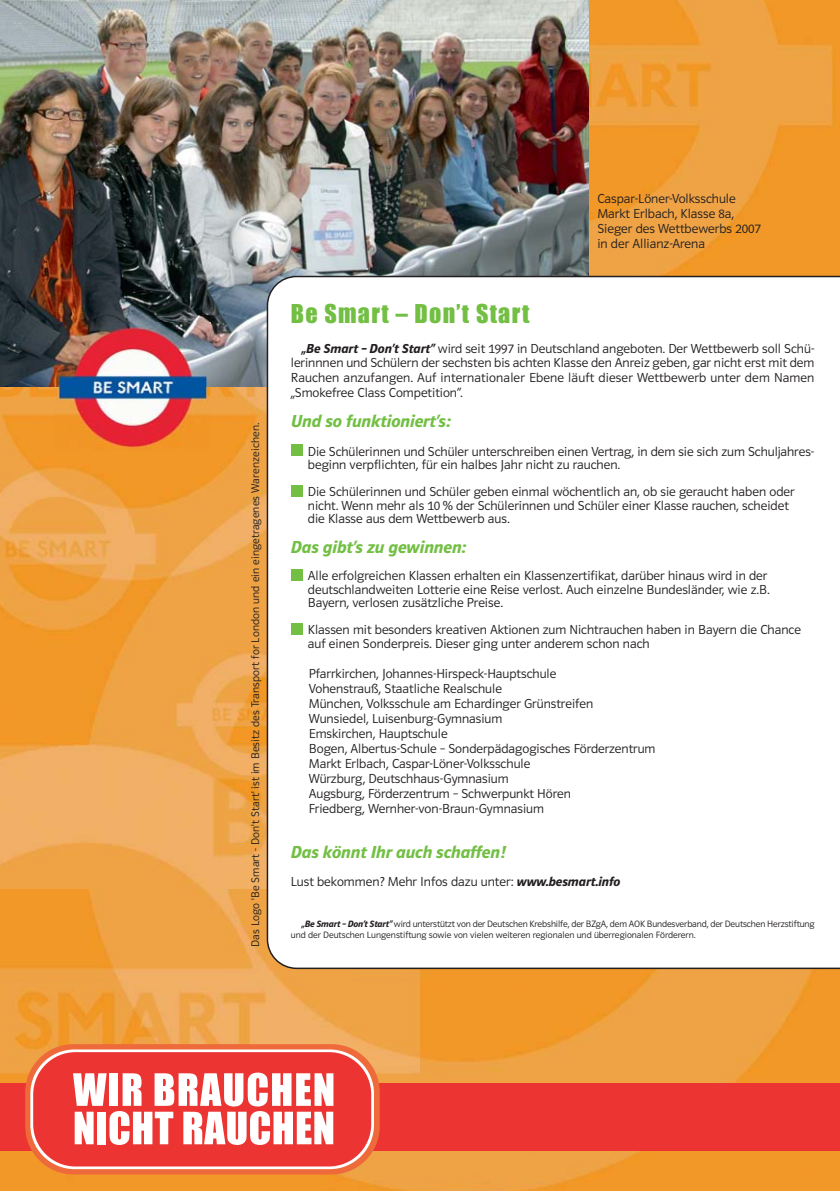
<style>
.page{position:relative;width:840px;height:1191px;background:#fff}
.page>*{position:absolute;margin:0;border:0;box-sizing:border-box;transform-origin:0 0}
.t1{font:24px "Impact";letter-spacing:.055em;color:#72bf44}
.t2{font:italic 600 18px "Polo 22";color:#72bf44}
.t3{font:13.6px/15px "Polo 22 Leicht";color:#231f20}
.t4{font:13.4px/15px "Polo 22 Leicht";color:#231f20}
.t5{font:11.6px "Polo 22 Leicht";letter-spacing:.01em;color:#231f20}
.t6{font:9.6px/11px "Polo 22 Leicht";letter-spacing:-.01em;color:#231f20}
.s1{font-family:"Polo 22";font-weight:600;font-style:italic}
</style>
<div class="page">
<img style="left:0;top:0;width:839px;height:1191px">
<img style="left:0;top:0;width:588px;height:386px">
<div style="left:0;top:1083px;width:839px;height:67px;background:#ec3532"></div>
<div style="left:25px;top:1044px;width:354px;height:130px;background:#ef6a3a;border-radius:48px"></div>
<svg style="left:30px;top:1049px;width:344px;height:120px;background:#fce4df"></svg>
<div style="left:33px;top:1052px;width:338px;height:114px;background:#ec3532;border-radius:42px"></div>
<svg style="left:73px;top:1072px;width:260px;height:73px"></svg>
<svg style="left:266px;top:276px;width:573px;height:693px"></svg>
<div style="left:291px;top:623px;width:11px;height:11px;background:#72bf44"></div>
<div style="left:291px;top:569px;width:11px;height:11px;background:#72bf44"></div>
<div style="left:291px;top:485px;width:11px;height:11px;background:#72bf44"></div>
<div style="left:291px;top:444px;width:11px;height:12px;background:#72bf44"></div>
<img style="left:54px;top:322px;width:156px;height:128px">
<p class="t5" style="left:251px;top:947px;width:525px;rotate:-90deg">Das Logo 'Be Smart - Don't Start' ist im Besitz des Transport for London und ein eingetragenes Warenzeichen.</p>
<p class="t3" style="left:597px;top:192px;width:165px">Caspar-Löner-Volksschule<br>Markt Erlbach, Klasse 8a,<br>Sieger des Wettbewerbs 2007 in der Allianz-Arena</p>
<h1 class="t1" style="left:291px;top:303px;width:240px">Be Smart – Don’t Start</h1>
<p class="t4" style="left:291px;top:342px;width:525px;text-align:justify;text-indent:11px"><span class="s1">„Be Smart – Don’t Start“</span> wird seit 1997 in Deutschland angeboten. Der Wettbewerb soll Schü&shy;lerinnnen und Schülern der sechsten bis achten Klasse den Anreiz geben, gar nicht erst mit dem Rauchen anzufangen. Auf internationaler Ebene läuft dieser Wettbewerb unter dem Namen „Smokefree Class Competition“.</p>
<h2 class="t2" style="left:291px;top:415px;width:161px">Und so funktioniert’s:</h2>
<p class="t4" style="left:308px;top:446px;width:507px;line-height:13.4px">Die Schülerinnen und Schüler unterschreiben einen Vertrag, in dem sie sich zum Schuljahres&shy;beginn verpflichten, für ein halbes Jahr nicht zu rauchen.</p>
<p class="t4" style="left:308px;top:486px;width:488px;line-height:13.4px">Die Schülerinnen und Schüler geben einmal wöchentlich an, ob sie geraucht haben oder nicht. Wenn mehr als 10 % der Schülerinnen und Schüler einer Klasse rauchen, scheidet die Klasse aus dem Wettbewerb aus.</p>
<h2 class="t2" style="left:291px;top:541px;width:177px">Das gibt’s zu gewinnen:</h2>
<p class="t4" style="left:308px;top:570px;width:463px;line-height:13.4px">Alle erfolgreichen Klassen erhalten ein Klassenzertifikat, darüber hinaus wird in der deutschlandweiten Lotterie eine Reise verlost. Auch einzelne Bundesländer, wie z.B.<br>Bayern, verlosen zusätzliche Preise.</p>
<p class="t4" style="left:308px;top:624px;width:494px;line-height:13.4px">Klassen mit besonders kreativen Aktionen zum Nichtrauchen haben in Bayern die Chance auf einen Sonderpreis. Dieser ging unter anderem schon nach</p>
<p class="t4" style="left:309px;top:667px;width:348px">Pfarrkirchen, Johannes-Hirspeck-Hauptschule<br>Vohenstrauß, Staatliche Realschule<br>München, Volksschule am Echardinger Grünstreifen Wunsiedel, Luisenburg-Gymnasium<br>Emskirchen, Hauptschule<br>Bogen, Albertus-Schule – Sonderpädagogisches Förderzentrum Markt Erlbach, Caspar-Löner-Volksschule<br>Würzburg, Deutschhaus-Gymnasium<br>Augsburg, Förderzentrum – Schwerpunkt Hören<br>Friedberg, Wernher-von-Braun-Gymnasium</p>
<h2 class="t2" style="left:291px;top:845px;width:216px">Das könnt Ihr auch schaffen!</h2>
<p class="t4" style="left:291px;top:875px;width:331px">Lust bekommen? Mehr Infos dazu unter: <span class="s1">www.besmart.info</span></p>
<p class="t6" style="left:291px;top:919px;width:525px;text-indent:11px"><span class="s1">„Be Smart – Don’t Start“</span> wird unterstützt von der Deutschen Krebshilfe, der BZgA, dem AOK Bundesverband, der Deutschen Herzstiftung und der Deutschen Lungenstiftung sowie von vielen weiteren regionalen und überregionalen Förderern.</p>
</div>
